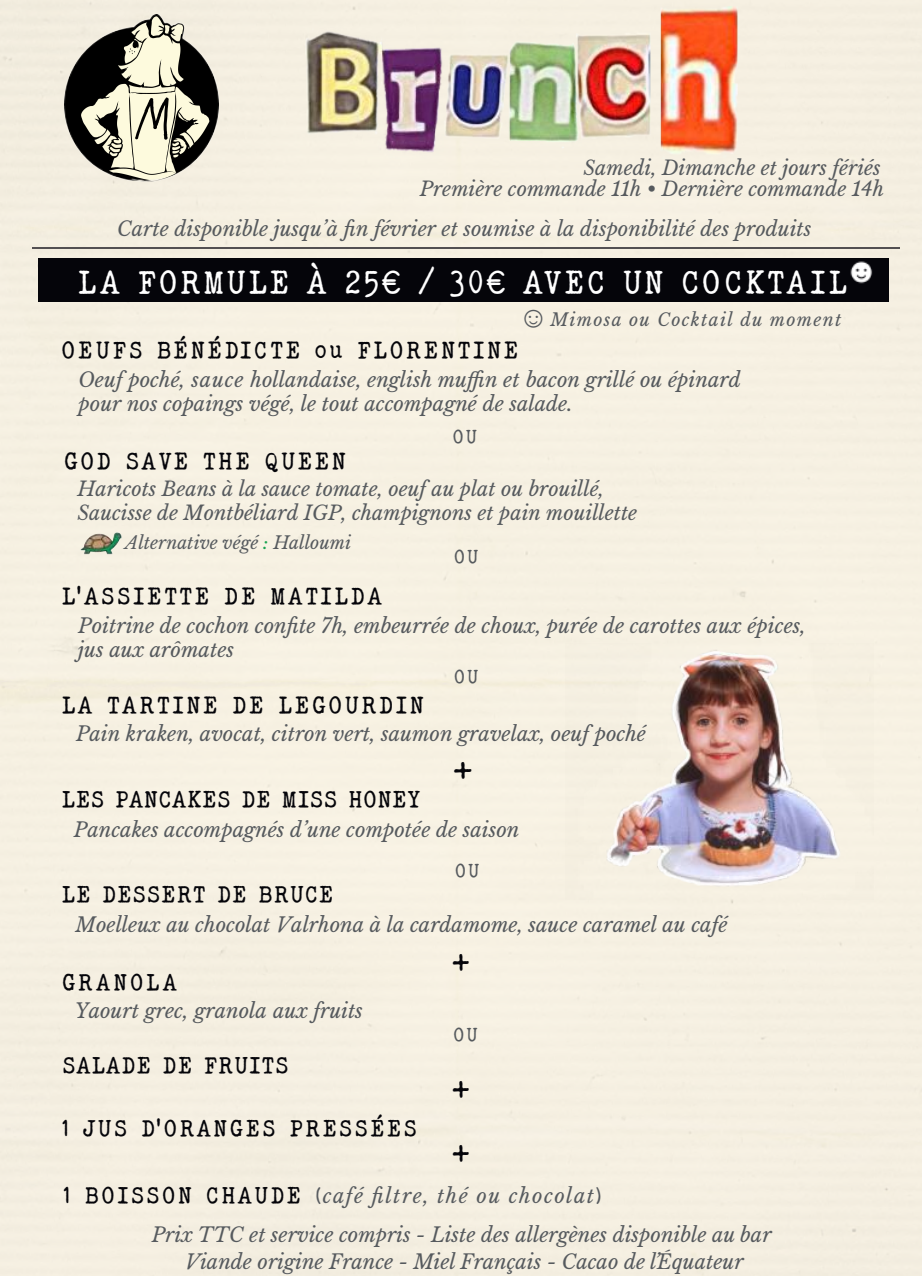
<style>
.page{position:relative;width:922px;height:1276px;background:#fff}
.page>*{position:absolute;margin:0;border:0;box-sizing:border-box;transform-origin:0 0}
.t1{font:35.25px "ELEGANTTYPEWRITER";color:#05050a}
.t2{font:35.25px "ELEGANTTYPEWRITER";color:#05050a;scale:1.08 1}
.t3{font:34px "ELEGANTTYPEWRITER";letter-spacing:.05em;color:#fff}
.t4{font:25px "ELEGANTTYPEWRITER";letter-spacing:.075em;color:#05050a}
.t5{font:24.25px "ELEGANTTYPEWRITER";letter-spacing:.025em;color:#05050a}
.t6{font:24.25px "ELEGANTTYPEWRITER";letter-spacing:.075em;color:#05050a}
.t7{font:24.25px "ELEGANTTYPEWRITER";letter-spacing:.09em;color:#05050a}
.t8{font:italic 20px/24px "Libre Baskerville";color:#565a5e}
.t9{font:italic 20px "Libre Baskerville";letter-spacing:.075em;color:#575b5f}
.t10{font:20px "ELEGANTTYPEWRITER";letter-spacing:.075em;color:#565a5e}
.t11{font:italic 19.75px/23.8px "Libre Baskerville";color:#565a5e}
.t12{font:italic 17.5px "Libre Baskerville";letter-spacing:.075em;color:#575b5f}
.t13{font:italic 17.5px "Libre Baskerville";color:#575b5f}
.s1{font-family:"Arial Narrow";font-style:normal;font-size:28.75px}
.s2{color:#19a34f}
.s3{color:#565a5e}
.s4{font-family:"ELEGANTTYPEWRITER";font-style:normal;font-size:24.25px;color:#05050a}
.s5{font-family:"ELEGANTTYPEWRITER";font-style:normal}
</style>
<div class="page">
<div style="left:0;top:0;width:921px;height:1276px;background:#f6f0e2"></div>
<hr style="left:32px;top:248px;width:867px;height:1px;background:#535052">
<div style="left:38px;top:258px;width:850px;height:44px;background:#05050a"></div>
<img style="left:850px;top:261px;width:23px;height:23px">
<img style="left:565px;top:644px;width:308px;height:255px">
<img style="left:299px;top:6px;width:456px;height:152px">
<img style="left:60px;top:503px;width:82px;height:81px">
<img style="left:64px;top:15px;width:154px;height:166px">
<p class="t11" style="left:583px;top:156px;width:299px">Samedi, Dimanche et jours fériés</p>
<p class="t11" style="left:420px;top:177px;width:465px">Première commande 11h • Dernière commande 14h</p>
<p class="t8" style="left:117px;top:217px;width:695px">Carte disponible jusqu’à fin février et soumise à la disponibilité des produits</p>
<h2 class="t3" style="left:77px;top:262px;width:771px">LA FORMULE À 25€ / 30€ AVEC UN COCKTAIL</h2>
<p class="t12" style="left:518px;top:309px;width:324px"><span class="s1">☺</span>Mimosa ou Cocktail du moment</p>
<p class="t4" style="left:61px;top:336px;width:459px">OEUFS BÉNÉDICTE ou FLORENTINE</p>
<p class="t8" style="left:78px;top:368px;width:663px">Oeuf poché, sauce hollandaise, english muffin et bacon grillé ou épinard pour nos copaings végé, le tout accompagné de salade.</p>
<p class="t10" style="left:452px;top:425px;width:26px">OU</p>
<p class="t4" style="left:64px;top:447px;width:284px">GOD SAVE THE QUEEN</p>
<p class="t11" style="left:77px;top:477px;width:561px">Haricots Beans à la sauce tomate, oeuf au plat ou brouillé,<br>Saucisse de Montbéliard IGP, champignons et pain mouillette</p>
<p class="t13" style="left:125px;top:531px;width:227px">Alternative végé <span class="s2">:</span> <span class="s3">Halloumi</span></p>
<p class="t10" style="left:453px;top:544px;width:26px">OU</p>
<p class="t4" style="left:61px;top:582px;width:322px">L’ASSIETTE DE MATILDA</p>
<p class="t8" style="left:78px;top:614px;width:728px">Poitrine de cochon confite 7h, embeurrée de choux, purée de carottes aux épices, jus aux arômates</p>
<p class="t4" style="left:61px;top:690px;width:364px">LA TARTINE DE LEGOURDIN</p>
<p class="t10" style="left:453px;top:664px;width:26px">OU</p>
<p class="t8" style="left:76px;top:721px;width:571px">Pain kraken, avocat, citron vert, saumon gravelax, oeuf poché</p>
<p class="t5" style="left:61px;top:785px;width:360px">LES PANCAKES DE MISS HONEY</p>
<h1 class="t2" style="left:454px;top:751px;width:17px">+</h1>
<p class="t8" style="left:74px;top:817px;width:447px">Pancakes accompagnés d’une compotée de saison</p>
<p class="t5" style="left:61px;top:880px;width:274px">LE DESSERT DE BRUCE</p>
<p class="t10" style="left:454px;top:859px;width:26px">OU</p>
<p class="t8" style="left:75px;top:913px;width:653px">Moelleux au chocolat Valrhona à la cardamome, sauce caramel au café</p>
<p class="t7" style="left:62px;top:968px;width:117px">GRANOLA</p>
<p class="t8" style="left:75px;top:999px;width:289px">Yaourt grec, granola aux fruits</p>
<p class="t5" style="left:62px;top:1051px;width:228px">SALADE DE FRUITS</p>
<p class="t6" style="left:61px;top:1114px;width:357px">1 JUS D’ORANGES PRESSÉES</p>
<h1 class="t1" style="left:453px;top:943px;width:17px">+</h1>
<p class="t10" style="left:453px;top:1023px;width:26px">OU</p>
<h1 class="t1" style="left:453px;top:1070px;width:17px">+</h1>
<h1 class="t1" style="left:453px;top:1134px;width:17px">+</h1>
<p class="t9" style="left:63px;top:1184px;width:540px"><span class="s4">1 BOISSON CHAUDE</span> <span class="s5">(</span>café filtre, thé ou chocolat<span class="s5">)</span></p>
<p class="t8" style="left:152px;top:1220px;width:621px;line-height:27.5px;text-align:center">Prix TTC et service compris - Liste des allergènes disponible au bar<br>Viande origine France - Miel Français - Cacao de l’Équateur</p>
</div>
